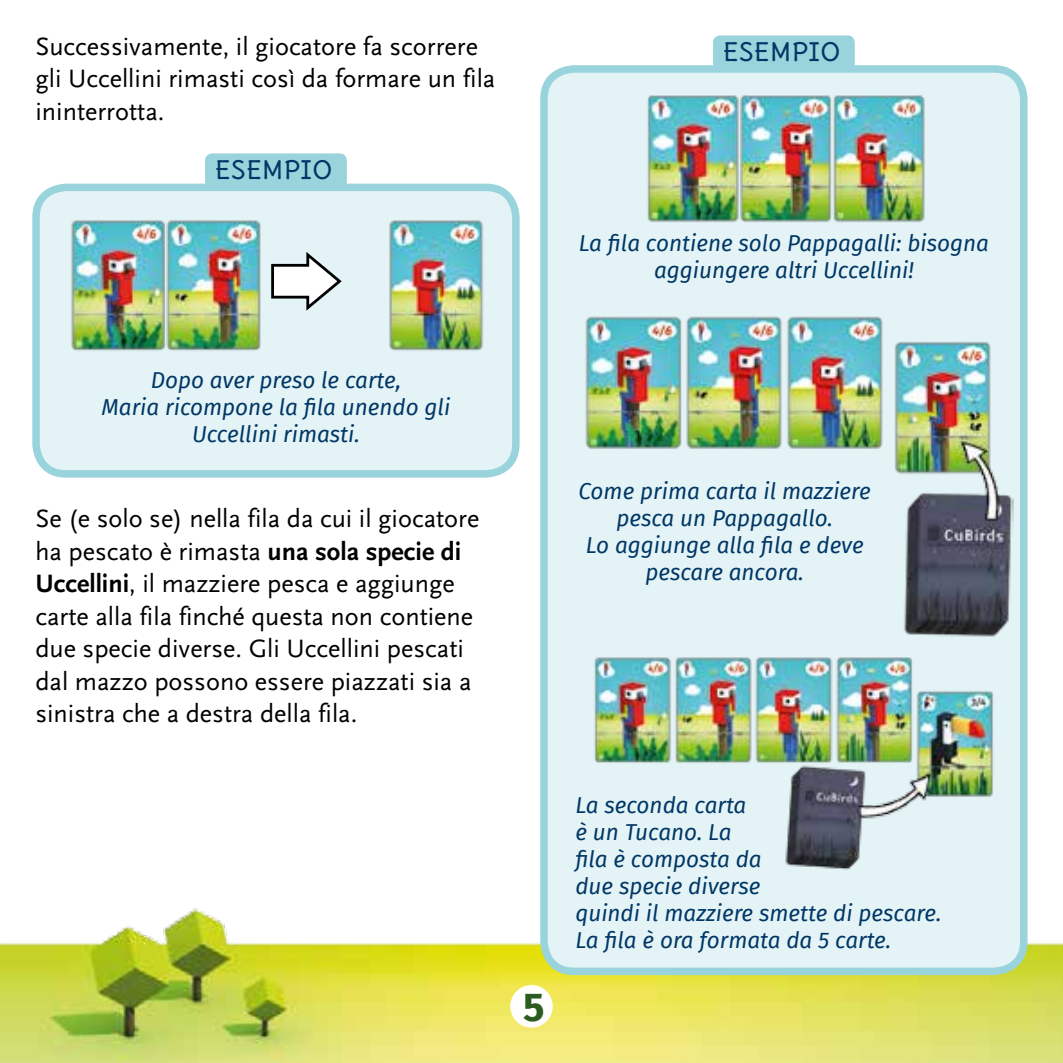
<style>
.page{position:relative;width:1063px;height:1063px;background:#fff}
.page>*{position:absolute;margin:0;border:0;box-sizing:border-box;transform-origin:0 0}
.t1{font:700 40px "Fira Sans";color:#2c5d20}
.t2{font:26.25px/32.5px "Scala Sans";color:#000}
.t3{font:25px "Delius Unicase";color:#003766}
.t4{font:italic 22.5px/27px "Fira Sans";color:#003766;text-align:center}
.s1{font-weight:700}
</style>
<div class="page">
<img style="left:0;top:908px;width:1063px;height:155px">
<div style="left:510px;top:985px;width:43px;height:43px;background:#fff;border-radius:50%"></div>
<div style="left:36px;top:187px;width:480px;height:287px;background:#e4f3f6;border-radius:30px"></div>
<div style="left:32px;top:184px;width:488px;height:294px;border:8px solid #99d4dd;border-radius:30px"></div>
<div style="left:205px;top:153px;width:142px;height:36px;background:#99d4dd;border-radius:7px"></div>
<img style="left:71px;top:208px;width:449px;height:154px">
<div style="left:544px;top:69px;width:480px;height:902px;background:#e4f3f6;border-radius:30px"></div>
<div style="left:540px;top:65px;width:488px;height:910px;border:8px solid #99d4dd;border-radius:30px"></div>
<img style="left:594px;top:657px;width:399px;height:213px">
<div style="left:713px;top:35px;width:142px;height:36px;background:#99d4dd;border-radius:7px"></div>
<img style="left:585px;top:316px;width:429px;height:321px">
<svg style="left:270px;top:251px;width:73px;height:61px"></svg>
<img style="left:647px;top:95px;width:278px;height:127px">
<p class="t2" style="left:35px;top:30px;width:462px">Successivamente, il giocatore fa scorrere gli Uccellini rimasti così da formare un fila ininterrotta.</p>
<p class="t3" style="left:215px;top:153px;width:119px">ESEMPIO</p>
<p class="t3" style="left:723px;top:35px;width:119px">ESEMPIO</p>
<p class="t4" style="left:579px;top:229px;width:412px">La fila contiene solo Pappagalli: bisogna aggiungere altri Uccellini!</p>
<p class="t4" style="left:102px;top:366px;width:350px">Dopo aver preso le carte,<br>Maria ricompone la fila unendo gli<br>Uccellini rimasti.</p>
<p class="t2" style="left:35px;top:503px;width:446px">Se (e solo se) nella fila da cui il giocatore ha pescato è rimasta <span class="s1">una sola specie di Uccellini</span>, il mazziere pesca e aggiunge carte alla fila finché questa non contiene due specie diverse. Gli Uccellini pescati dal mazzo possono essere piazzati sia a sinistra che a destra della fila.</p>
<p class="t4" style="left:579px;top:477px;width:294px">Come prima carta il mazziere pesca un Pappagallo.<br>Lo aggiunge alla fila e deve pescare ancora.</p>
<h1 class="t1" style="left:523px;top:973px;width:23px">5</h1>
<p class="t4" style="left:575px;top:791px;width:368px;text-align:left">La seconda carta<br>è un Tucano. La<br>fila è composta da<br>due specie diverse<br>quindi il mazziere smette di pescare.<br>La fila è ora formata da 5 carte.</p>
</div>
